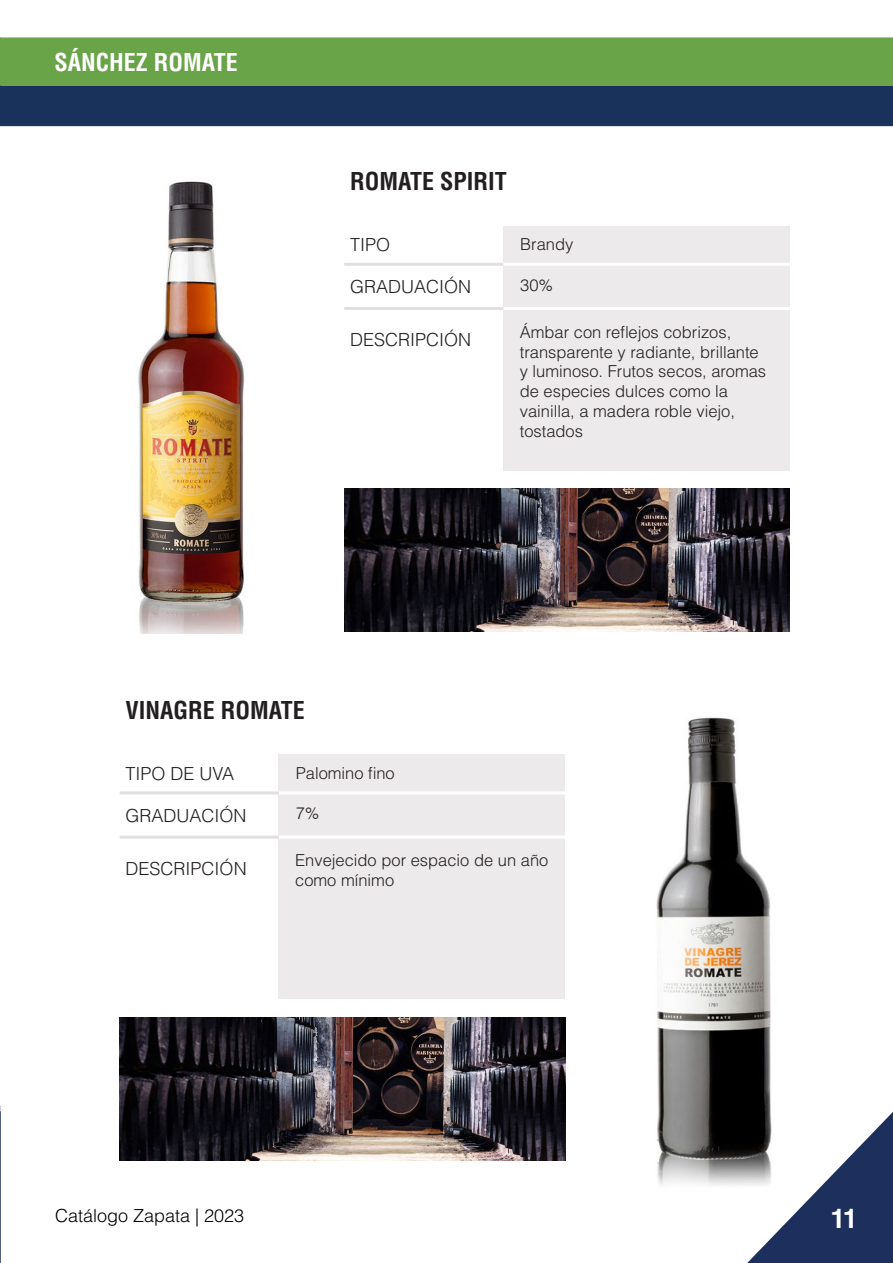
<style>
.page{position:relative;width:893px;height:1263px;background:#fff}
.page>*{position:absolute;margin:0;border:0;box-sizing:border-box;transform-origin:0 0}
.t1{font:700 27px "Helvetica LT Std";color:#fff}
.t2{font:700 condensed 24px "Helvetica LT Std";color:#231f20}
.t3{font:700 condensed 24px "Helvetica LT Std";color:#fff}
.t4{font:300 18px "Helvetica LT Std";color:#231f20}
.t5{font:300 18px "Helvetica LT Std";color:#000001}
.t6{font:300 16.5px/19.8px "Helvetica LT Std";color:#231f20}
</style>
<div class="page">
<div style="left:503px;top:226px;width:287px;height:244px;background:#edeaeb"></div>
<hr style="left:495px;top:263px;width:305px;height:3px;background:#fff">
<hr style="left:495px;top:307px;width:305px;height:3px;background:#fff">
<hr style="left:344px;top:263px;width:159px;height:3px;background:#e2dfdf">
<hr style="left:344px;top:307px;width:159px;height:3px;background:#e2dfdf">
<img style="left:344px;top:488px;width:446px;height:143px">
<div style="left:279px;top:754px;width:286px;height:245px;background:#edeaeb"></div>
<hr style="left:270px;top:791px;width:305px;height:3px;background:#fff">
<hr style="left:270px;top:836px;width:305px;height:3px;background:#fff">
<hr style="left:120px;top:791px;width:159px;height:3px;background:#e2dfdf">
<hr style="left:120px;top:836px;width:159px;height:3px;background:#e2dfdf">
<img style="left:120px;top:1017px;width:445px;height:143px">
<svg style="left:747px;top:1112px;width:146px;height:151px"></svg>
<svg style="left:0;top:1106px;width:1px;height:157px"></svg>
<svg style="left:0;top:37px;width:893px;height:89px;background:#457151"></svg>
<img style="left:656px;top:717px;width:144px;height:476px">
<img style="left:138px;top:181px;width:107px;height:453px">
<p class="t3" style="left:55px;top:48px;width:185px">SÁNCHEZ ROMATE</p>
<p class="t2" style="left:350px;top:166px;width:158px">ROMATE SPIRIT</p>
<p class="t4" style="left:350px;top:234px;width:42px">TIPO</p>
<p class="t4" style="left:350px;top:275px;width:123px">GRADUACIÓN</p>
<p class="t4" style="left:350px;top:329px;width:122px">DESCRIPCIÓN</p>
<p class="t6" style="left:520px;top:234px;width:55px">Brandy</p>
<p class="t6" style="left:520px;top:275px;width:35px">30%</p>
<p class="t6" style="left:520px;top:322px;width:248px">Ámbar con reflejos cobrizos, transparente y radiante, brillante y luminoso. Frutos secos, aromas de especies dulces como la vainilla, a madera roble viejo, tostados</p>
<p class="t2" style="left:126px;top:695px;width:181px">VINAGRE ROMATE</p>
<p class="t4" style="left:126px;top:762px;width:110px">TIPO DE UVA</p>
<p class="t4" style="left:126px;top:804px;width:123px">GRADUACIÓN</p>
<p class="t4" style="left:126px;top:857px;width:122px">DESCRIPCIÓN</p>
<p class="t6" style="left:296px;top:763px;width:101px">Palomino fino</p>
<p class="t6" style="left:296px;top:803px;width:25px">7%</p>
<p class="t6" style="left:295px;top:850px;width:255px">Envejecido por espacio de un año como mínimo</p>
<p class="t5" style="left:55px;top:1204px;width:191px">Catálogo Zapata | 2023</p>
<p class="t1" style="left:830px;top:1202px;width:29px">11</p>
</div>
